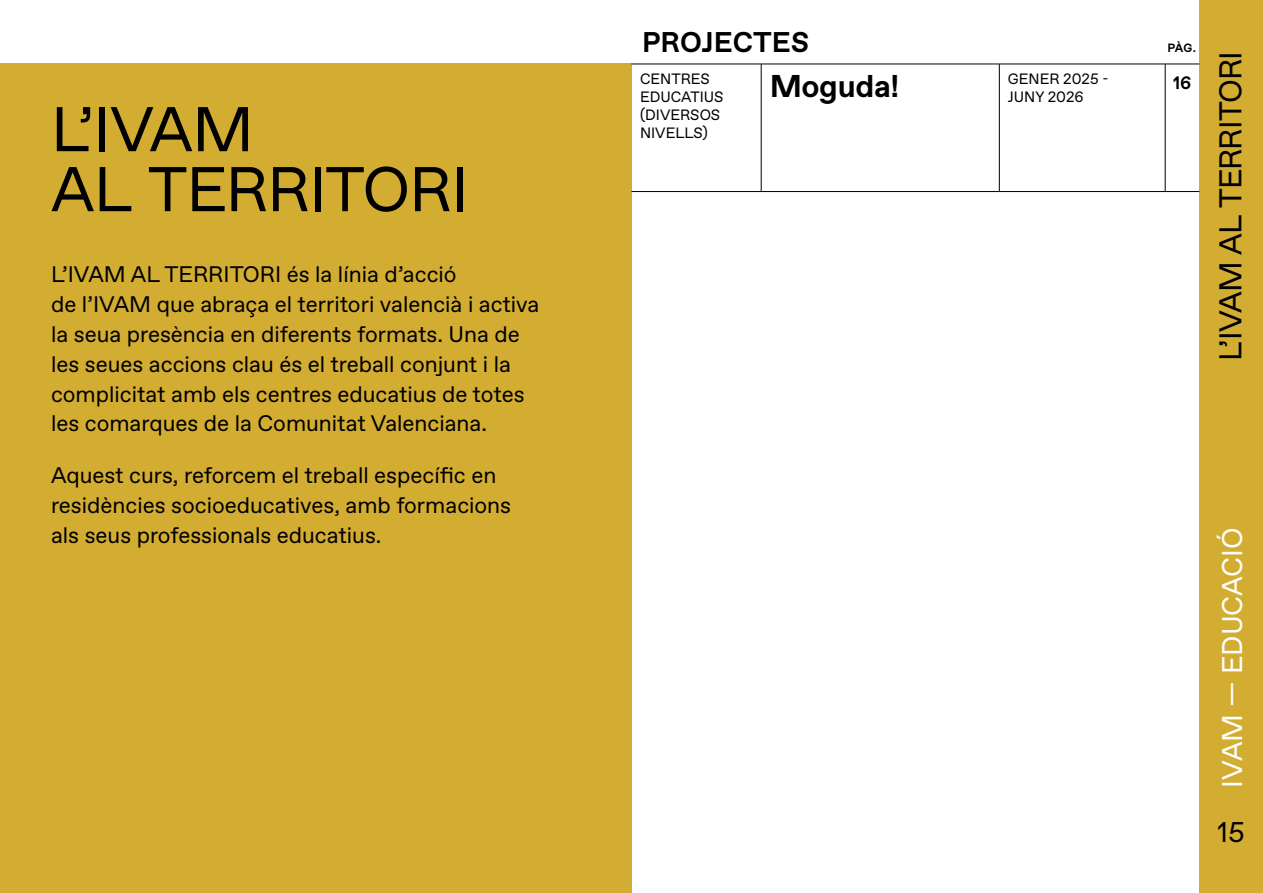
<style>
.page{position:relative;width:1263px;height:893px;background:#fff}
.page>*{position:absolute;margin:0;border:0;box-sizing:border-box;transform-origin:0 0}
.t1{font:63px/60px "IVAM Favorit Pro";letter-spacing:-.015em;color:#000}
.t2{font:31.5px "IVAM Favorit Pro";letter-spacing:-.025em;color:#000}
.t3{font:700 31.5px "IVAM Favorit Pro";letter-spacing:-.01em;color:#000}
.t4{font:28.5px "IVAM Favorit Pro";color:#fff}
.t5{font:700 28.5px "IVAM Favorit Pro";color:#000}
.t6{font:28.5px "IVAM Favorit Pro";color:#000}
.t7{font:22.5px/30px "IVAM Favorit Pro";color:#000}
.t8{font:700 18px "IVAM Favorit Pro";color:#000}
.t9{font:15px/18px "IVAM Favorit Pro";color:#000}
.t10{font:700 12px "IVAM Favorit Pro";color:#000}
</style>
<div class="page">
<div style="left:1199px;top:0;width:64px;height:893px;background:#d3ac32"></div>
<div style="left:0;top:64px;width:631px;height:829px;background:#d3ac32"></div>
<hr style="left:761px;top:64px;width:238px;height:1px;background:#000">
<hr style="left:761px;top:191px;width:238px;height:1px;background:#000">
<hr style="left:999px;top:64px;width:166px;height:1px;background:#000">
<hr style="left:999px;top:191px;width:166px;height:1px;background:#000">
<hr style="left:1165px;top:64px;width:34px;height:1px;background:#000">
<hr style="left:1165px;top:191px;width:34px;height:1px;background:#000">
<hr style="left:999px;top:64px;width:1px;height:127px;background:#000">
<hr style="left:1165px;top:64px;width:1px;height:127px;background:#000">
<hr style="left:631px;top:64px;width:130px;height:1px;background:#000">
<hr style="left:761px;top:64px;width:1px;height:127px;background:#000">
<hr style="left:631px;top:191px;width:130px;height:1px;background:#000">
<h1 class="t1" style="left:51px;top:101px;width:419px">L’IVAM<br>AL TERRITORI</h1>
<p class="t7" style="left:51px;top:259px;width:490px">L’IVAM AL TERRITORI és la línia d’acció<br>de l’IVAM que abraça el territori valencià i activa la seua presència en diferents formats. Una de les seues accions clau és el treball conjunt i la complicitat amb els centres educatius de totes les comarques de la Comunitat Valenciana.</p>
<p class="t7" style="left:51px;top:460px;width:462px">Aquest curs, reforcem el treball específic en residències socioeducatives, amb formacions als seus professionals educatius.</p>
<p class="t5" style="left:642px;top:25px;width:168px">PROJECTES</p>
<p class="t10" style="left:1167px;top:41px;width:30px">PÀG.</p>
<p class="t9" style="left:640px;top:70px;width:85px">CENTRES<br>EDUCATIUS (DIVERSOS<br>NIVELLS)</p>
<h2 class="t3" style="left:770px;top:67px;width:131px">Moguda!</h2>
<p class="t9" style="left:1008px;top:70px;width:102px">GENER 2025 -<br>JUNY 2026</p>
<p class="t8" style="left:1173px;top:72px;width:20px">16</p>
<h2 class="t2" style="left:1212px;top:361px;width:311px;rotate:-90deg">L’IVAM AL TERRITORI</h2>
<p class="t4" style="left:1216px;top:788px;width:262px;rotate:-90deg">IVAM — EDUCACIÓ</p>
<p class="t6" style="left:1217px;top:816px;width:29px">15</p>
</div>
